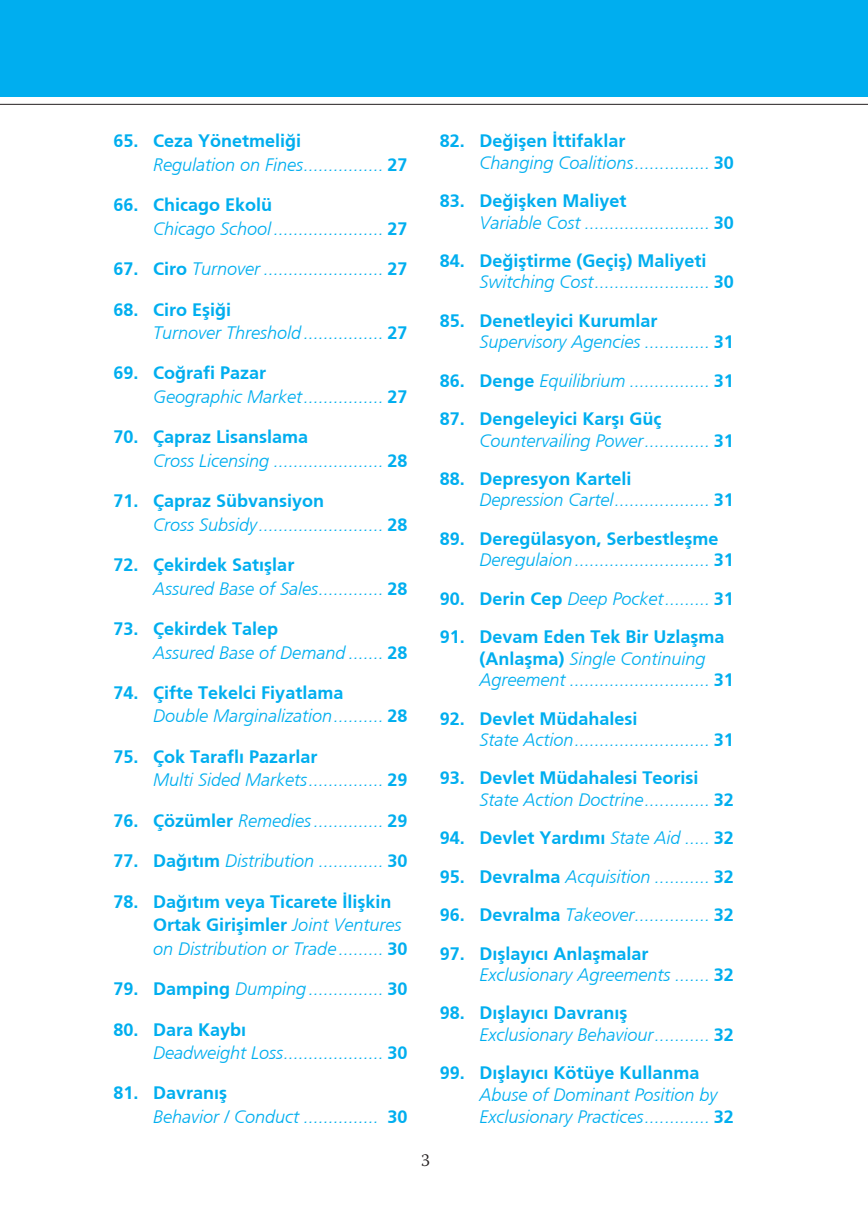
<style>
.page{position:relative;width:868px;height:1225px;background:#fff}
.page>*{position:absolute;margin:0;border:0;box-sizing:border-box;transform-origin:0 0}
.t1{font:italic 300 18px/21.4px "Frutiger";color:#00aeef}
.t2{font:700 18px/23.4px "Frutiger";color:#00aeef}
.t3{font:300 18px "Warnock Pro";color:#231f20}
.s1{font-weight:700;font-style:normal}
.s2{font-weight:300;font-style:italic}
</style>
<div class="page">
<div style="left:0;top:0;width:867px;height:96px;background:#00aeef"></div>
<hr style="left:0;top:104px;width:867px;height:1px;background:#231f20">
<p class="t1" style="left:153px;top:129px;width:256px;line-height:23.4px;text-indent:-40px"><span class="s1">65. Ceza Yönetmeliği<br></span>Regulation on Fines................ <span class="s1">27</span></p>
<p class="t1" style="left:153px;top:193px;width:256px;line-height:23.4px;text-indent:-40px"><span class="s1">66. Chicago Ekolü<br></span>Chicago School...................... <span class="s1">27</span></p>
<p class="t1" style="left:113px;top:258px;width:295px"><span class="s1">67. Ciro</span> Turnover ........................ <span class="s1">27</span></p>
<p class="t1" style="left:153px;top:297px;width:256px;line-height:23.4px;text-indent:-40px"><span class="s1">68. Ciro Eşiği<br></span>Turnover Threshold................ <span class="s1">27</span></p>
<p class="t1" style="left:153px;top:361px;width:256px;line-height:23.4px;text-indent:-40px"><span class="s1">69. Coğrafi Pazar<br></span>Geographic Market................ <span class="s1">27</span></p>
<p class="t1" style="left:153px;top:425px;width:256px;line-height:23.4px;text-indent:-40px"><span class="s1">70. Çapraz Lisanslama<br></span>Cross Licensing ...................... <span class="s1">28</span></p>
<p class="t1" style="left:153px;top:489px;width:256px;line-height:23.4px;text-indent:-40px"><span class="s1">71. Çapraz Sübvansiyon<br></span>Cross Subsidy......................... <span class="s1">28</span></p>
<p class="t1" style="left:153px;top:553px;width:256px;line-height:23.4px;text-indent:-40px"><span class="s1">72. Çekirdek Satışlar<br></span>Assured Base of Sales............. <span class="s1">28</span></p>
<p class="t1" style="left:153px;top:617px;width:256px;line-height:23.4px;text-indent:-40px"><span class="s1">73. Çekirdek Talep<br></span>Assured Base of Demand ....... <span class="s1">28</span></p>
<p class="t1" style="left:153px;top:681px;width:256px;line-height:23.4px;text-indent:-40px"><span class="s1">74. Çifte Tekelci Fiyatlama<br></span>Double Marginalization.......... <span class="s1">28</span></p>
<p class="t1" style="left:153px;top:745px;width:256px;line-height:23.4px;text-indent:-40px"><span class="s1">75. Çok Taraflı Pazarlar<br></span>Multi Sided Markets............... <span class="s1">29</span></p>
<p class="t1" style="left:113px;top:809px;width:295px"><span class="s1">76. Çözümler</span> Remedies.............. <span class="s1">29</span></p>
<p class="t1" style="left:113px;top:850px;width:295px"><span class="s1">77. Dağıtım</span> Distribution ............. <span class="s1">30</span></p>
<p class="t2" style="left:153px;top:889px;width:256px;text-indent:-40px">78. Dağıtım veya Ticarete İlişkin<br>Ortak Girişimler <span class="s2">Joint Ventures on Distribution or Trade .........</span> 30</p>
<p class="t1" style="left:113px;top:978px;width:295px"><span class="s1">79. Damping</span> Dumping............... <span class="s1">30</span></p>
<p class="t1" style="left:153px;top:1017px;width:256px;line-height:23.4px;text-indent:-40px"><span class="s1">80. Dara Kaybı<br></span>Deadweight Loss.................... <span class="s1">30</span></p>
<p class="t1" style="left:153px;top:1081px;width:256px;line-height:23.4px;text-indent:-40px"><span class="s1">81. Davranış<br></span>Behavior / Conduct ............... <span class="s1">30</span></p>
<p class="t1" style="left:479px;top:130px;width:256px;text-indent:-40px"><span class="s1">82. Değişen İttifaklar<br></span>Changing Coalitions............... <span class="s1">30</span></p>
<p class="t1" style="left:479px;top:190px;width:256px;text-indent:-40px"><span class="s1">83. Değişken Maliyet<br></span>Variable Cost ......................... <span class="s1">30</span></p>
<p class="t1" style="left:479px;top:250px;width:256px;text-indent:-40px"><span class="s1">84. Değiştirme (Geçiş) Maliyeti<br></span>Switching Cost....................... <span class="s1">30</span></p>
<p class="t1" style="left:479px;top:310px;width:256px;text-indent:-40px"><span class="s1">85. Denetleyici Kurumlar<br></span>Supervisory Agencies ............. <span class="s1">31</span></p>
<p class="t1" style="left:439px;top:370px;width:295px"><span class="s1">86. Denge</span> Equilibrium ................ <span class="s1">31</span></p>
<p class="t1" style="left:479px;top:408px;width:256px;text-indent:-40px"><span class="s1">87. Dengeleyici Karşı Güç<br></span>Countervailing Power............. <span class="s1">31</span></p>
<p class="t1" style="left:479px;top:468px;width:256px;text-indent:-40px"><span class="s1">88. Depresyon Karteli<br></span>Depression Cartel................... <span class="s1">31</span></p>
<p class="t1" style="left:479px;top:528px;width:256px;text-indent:-40px"><span class="s1">89. Deregülasyon, Serbestleşme<br></span>Deregulaion........................... <span class="s1">31</span></p>
<p class="t1" style="left:439px;top:588px;width:295px"><span class="s1">90. Derin Cep</span> Deep Pocket......... <span class="s1">31</span></p>
<p class="t1" style="left:479px;top:626px;width:256px;text-indent:-40px"><span class="s1">91. Devam Eden Tek Bir Uzlaşma (Anlaşma)</span> Single Continuing<br>Agreement ............................ <span class="s1">31</span></p>
<p class="t1" style="left:479px;top:707px;width:256px;text-indent:-40px"><span class="s1">92. Devlet Müdahalesi<br></span>State Action........................... <span class="s1">31</span></p>
<p class="t1" style="left:479px;top:767px;width:256px;text-indent:-40px"><span class="s1">93. Devlet Müdahalesi Teorisi<br></span>State Action Doctrine............. <span class="s1">32</span></p>
<p class="t2" style="left:439px;top:826px;width:295px">94. Devlet Yardımı <span class="s2">State Aid .....</span> 32</p>
<p class="t1" style="left:439px;top:865px;width:295px"><span class="s1">95. Devralma</span> Acquisition ........... <span class="s1">32</span></p>
<p class="t1" style="left:439px;top:904px;width:295px"><span class="s1">96. Devralma</span> Takeover............... <span class="s1">32</span></p>
<p class="t1" style="left:479px;top:942px;width:256px;text-indent:-40px"><span class="s1">97. Dışlayıcı Anlaşmalar<br></span>Exclusionary Agreements ....... <span class="s1">32</span></p>
<p class="t1" style="left:479px;top:1002px;width:256px;text-indent:-40px"><span class="s1">98. Dışlayıcı Davranış<br></span>Exclusionary Behaviour........... <span class="s1">32</span></p>
<p class="t2" style="left:439px;top:1061px;width:261px">99. Dışlayıcı Kötüye Kullanma</p>
<p class="t1" style="left:479px;top:1083px;width:256px;line-height:22px">Abuse of Dominant Position by<br>Exclusionary Practices............. <span class="s1">32</span></p>
<p class="t3" style="left:421px;top:1149px;width:10px">3</p>
</div>
